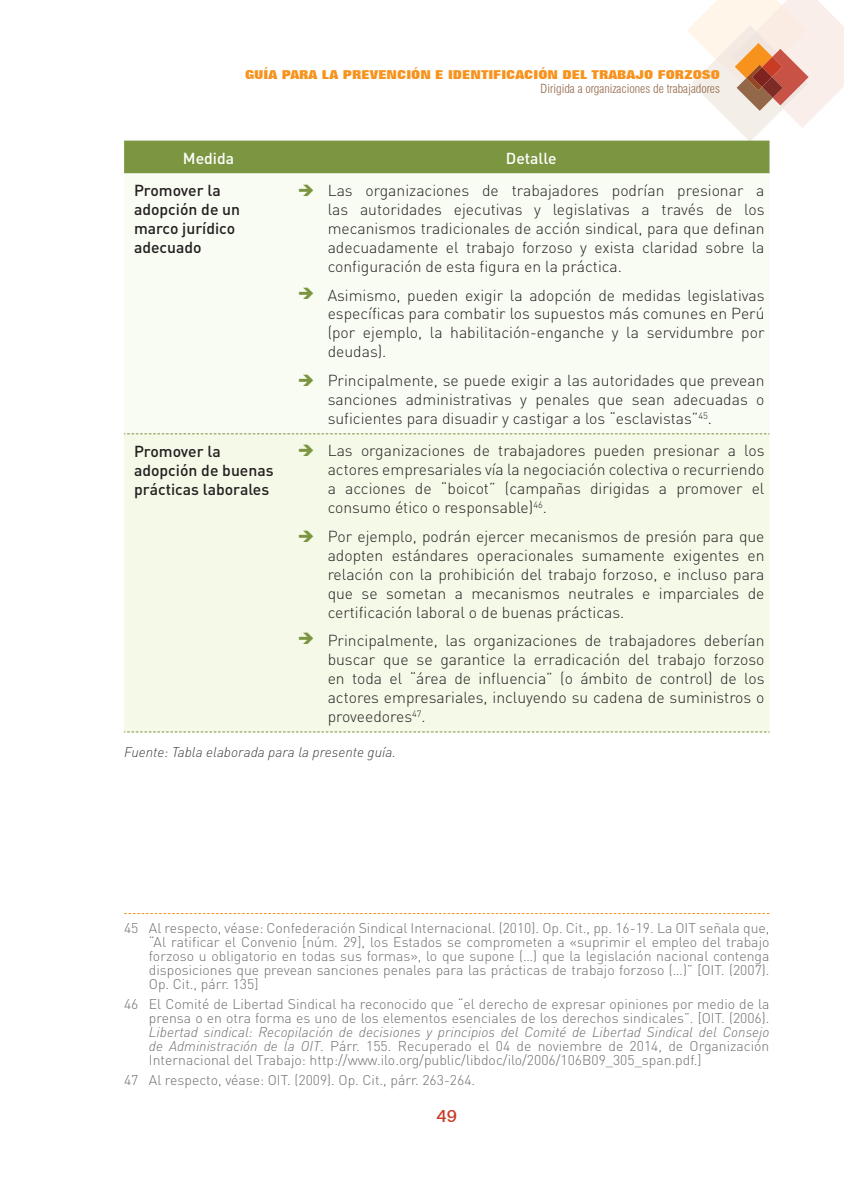
<style>
.page{position:relative;width:844px;height:1191px;background:#fff}
.page>*{position:absolute;margin:0;border:0;box-sizing:border-box;transform-origin:0 0}
.t1{font:500 17.5px "Folio BT";color:#c83b24}
.t2{font:300 15.75px/18.9px "DIN";color:#231f20;text-align:justify}
.t3{font:500 15.75px/18.9px "DIN";color:#231f20}
.t4{font:500 15.75px "DIN";color:#fff}
.t5{font:300 14px/14px "DIN";color:#6c6d70;text-align:justify}
.t6{font:italic 300 14px "DIN";color:#3e3e3f}
.t7{font:800 12.25px "Folio BT";color:#f7931d}
.t8{font:300 condensed 12.25px "Swiss 721 BT";color:#936848}
.s1{font-style:italic}
</style>
<div class="page">
<svg style="left:124px;top:0;width:719px;height:173px"></svg>
<div style="left:124px;top:173px;width:645px;height:260px;background:#f9fcf3"></div>
<div style="left:124px;top:434px;width:645px;height:297px;background:#f4f9e8"></div>
<svg style="left:124px;top:433px;width:645px;height:1px"></svg>
<svg style="left:124px;top:731px;width:645px;height:1px"></svg>
<svg style="left:124px;top:913px;width:645px;height:1px"></svg>
<svg style="left:299px;top:184px;width:14px;height:11px"></svg>
<svg style="left:299px;top:288px;width:14px;height:11px"></svg>
<svg style="left:299px;top:374px;width:14px;height:12px"></svg>
<svg style="left:299px;top:444px;width:14px;height:12px"></svg>
<svg style="left:299px;top:531px;width:14px;height:11px"></svg>
<svg style="left:299px;top:632px;width:14px;height:12px"></svg>
<p class="t7" style="left:245px;top:67px;width:476px">GUÍA PARA LA PREVENCIÓN E IDENTIFICACIÓN DEL TRABAJO FORZOSO</p>
<p class="t8" style="left:540px;top:82px;width:181px">Dirigida a organizaciones de trabajadores</p>
<p class="t4" style="left:183px;top:148px;width:53px">Medida</p>
<p class="t4" style="left:506px;top:148px;width:52px">Detalle</p>
<p class="t3" style="left:134px;top:181px;width:108px">Promover la adopción de un marco jurídico adecuado</p>
<p class="t2" style="left:327px;top:181px;width:438px">Las organizaciones de trabajadores podrían presionar a las autoridades ejecutivas y legislativas a través de los mecanismos tradicionales de acción sindical, para que definan adecuadamente el trabajo forzoso y exista claridad sobre la configuración de esta figura en la práctica.</p>
<p class="t2" style="left:327px;top:285px;width:438px">Asimismo, pueden exigir la adopción de medidas legislativas específicas para combatir los supuestos más comunes en Perú (por ejemplo, la habilitación-enganche y la servidumbre por deudas).</p>
<p class="t2" style="left:327px;top:371px;width:438px">Principalmente, se puede exigir a las autoridades que prevean sanciones administrativas y penales que sean adecuadas o suficientes para disuadir y castigar a los “esclavistas”<sup>45</sup>.</p>
<p class="t3" style="left:134px;top:441px;width:141px">Promover la adopción de buenas prácticas laborales</p>
<p class="t2" style="left:327px;top:441px;width:438px">Las organizaciones de trabajadores pueden presionar a los actores empresariales vía la negociación colectiva o recurriendo a acciones de “boicot” (campañas dirigidas a promover el consumo ético o responsable)<sup>46</sup>.</p>
<p class="t2" style="left:327px;top:527px;width:438px">Por ejemplo, podrán ejercer mecanismos de presión para que adopten estándares operacionales sumamente exigentes en relación con la prohibición del trabajo forzoso, e incluso para que se sometan a mecanismos neutrales e imparciales de certificación laboral o de buenas prácticas.</p>
<p class="t2" style="left:327px;top:631px;width:438px">Principalmente, las organizaciones de trabajadores deberían buscar que se garantice la erradicación del trabajo forzoso en toda el “área de influencia” (o ámbito de control) de los actores empresariales, incluyendo su cadena de suministros o proveedores<sup>47</sup>.</p>
<p class="t6" style="left:124px;top:743px;width:273px">Fuente: Tabla elaborada para la presente guía.</p>
<p class="t5" style="left:149px;top:921px;width:622px;text-indent:-25px">45 Al respecto, véase: Confederación Sindical Internacional. (2010). Op. Cit., pp. 16-19. La OIT señala que, “Al ratificar el Convenio [núm. 29], los Estados se comprometen a «suprimir el empleo del trabajo forzoso u obligatorio en todas sus formas», lo que supone (…) que la legislación nacional contenga disposiciones que prevean sanciones penales para las prácticas de trabajo forzoso (…)” [OIT. (2007).<br>Op. Cit., párr. 135]</p>
<p class="t5" style="left:124px;top:997px;width:646px;text-align:right">46 El Comité de Libertad Sindical ha reconocido que “el derecho de expresar opiniones por medio de la prensa o en otra forma es uno de los elementos esenciales de los derechos sindicales”. [OIT. (2006).</p>
<p class="t5" style="left:149px;top:1025px;width:622px"><span class="s1">Libertad sindical: Recopilación de decisiones y principios del Comité de Libertad Sindical del Consejo de Administración de la OIT</span>. Párr. 155. Recuperado el 04 de noviembre de 2014, de Organización Internacional del Trabajo: http://www.ilo.org/public/libdoc/ilo/2006/106B09_305_span.pdf.]</p>
<p class="t5" style="left:124px;top:1073px;width:352px">47 Al respecto, véase: OIT. (2009). Op. Cit., párr. 263-264.</p>
<p class="t1" style="left:436px;top:1104px;width:22px">49</p>
</div>
